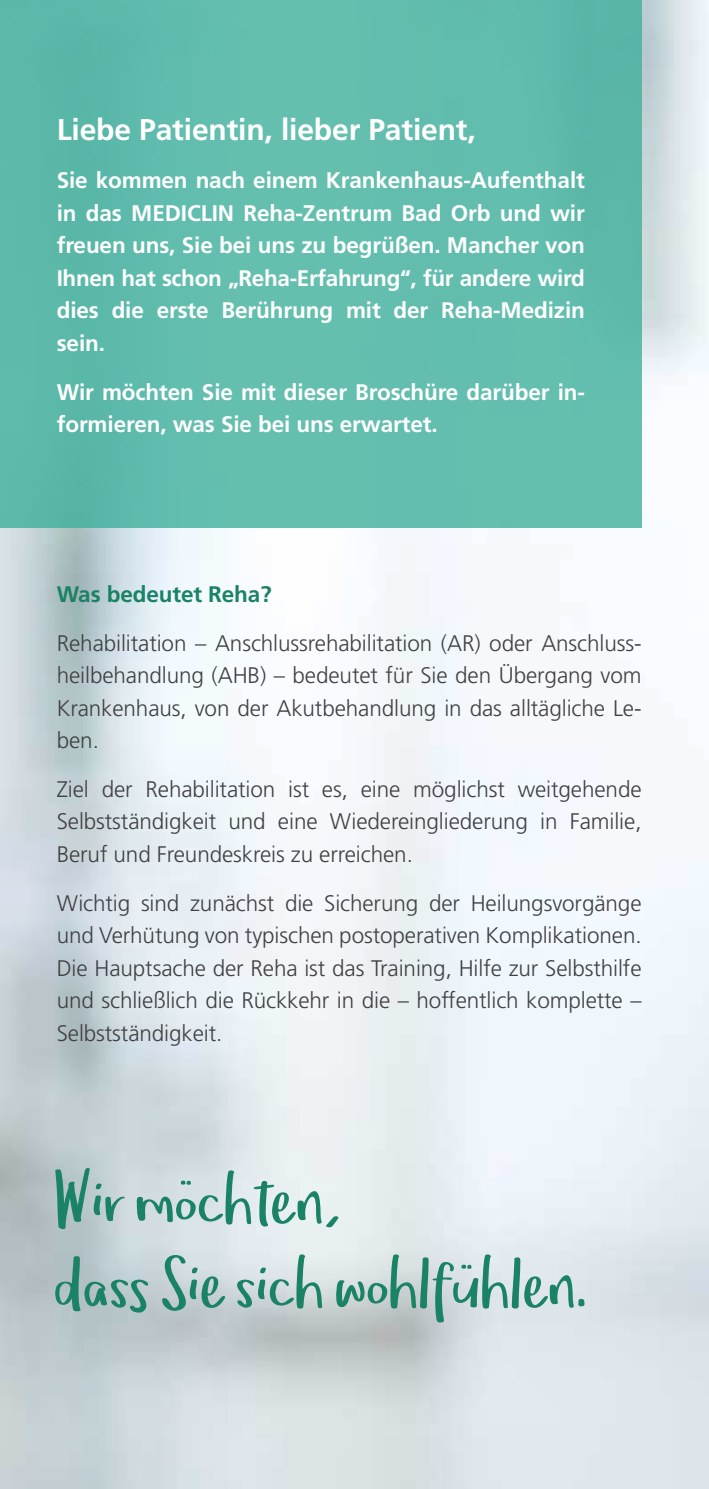
<style>
.page{position:relative;width:709px;height:1489px;background:#fff}
.page>*{position:absolute;margin:0;border:0;box-sizing:border-box;transform-origin:0 0}
.t1{font:70px/84px "Om Telolet Om";letter-spacing:-.005em;color:#1a8265}
.t2{font:700 30px "Frutiger LT";letter-spacing:-.005em;color:#fff}
.t3{font:300 22.5px/32.5px "Frutiger LT";letter-spacing:-.005em;color:#414042;text-align:justify}
.t4{font:700 22.5px/32.5px "Frutiger LT";letter-spacing:-.005em;color:#fff;text-align:justify}
.t5{font:700 22.5px "Frutiger LT";letter-spacing:-.005em;color:#1a8265}
</style>
<div class="page">
<img style="left:0;top:0;width:709px;height:1488px">
<div style="left:0;top:0;width:641px;height:528px;background:#62bdae"></div>
<h2 class="t2" style="left:57px;top:111px;width:420px">Liebe Patientin, lieber Patient,</h2>
<p class="t4" style="left:57px;top:164px;width:530px">Sie kommen nach einem Krankenhaus-Aufenthalt in das MediClin Reha-Zentrum Bad Orb und wir freuen uns, Sie bei uns zu begrüßen. Mancher von Ihnen hat schon „Reha-Erfahrung“, für andere wird dies die erste Berührung mit der Reha-Medizin sein.</p>
<p class="t4" style="left:57px;top:375px;width:530px">Wir möchten Sie mit dieser Broschüre darüber in&shy;formieren, was Sie bei uns erwartet.</p>
<p class="t5" style="left:57px;top:580px;width:216px">Was bedeutet Reha?</p>
<p class="t3" style="left:57px;top:627px;width:586px">Rehabilitation – Anschlussrehabilitation (AR) oder Anschluss&shy;heilbehandlung (AHB) – bedeutet für Sie den Übergang vom Krankenhaus, von der Akutbehandlung in das alltägliche Le&shy;ben.</p>
<p class="t3" style="left:57px;top:773px;width:586px">Ziel der Rehabilitation ist es, eine möglichst weitgehende Selbstständigkeit und eine Wiedereingliederung in Familie, Beruf und Freundeskreis zu erreichen.</p>
<p class="t3" style="left:57px;top:887px;width:586px">Wichtig sind zunächst die Sicherung der Heilungsvorgänge und Verhütung von typischen postoperativen Komplikationen.<br>Die Hauptsache der Reha ist das Training, Hilfe zur Selbsthilfe und schließlich die Rückkehr in die – hoffentlich komplette – Selbstständigkeit.</p>
<h1 class="t1" style="left:53px;top:1165px;width:535px">Wir möchten,<br>dass Sie sich wohlfühlen.</h1>
</div>
